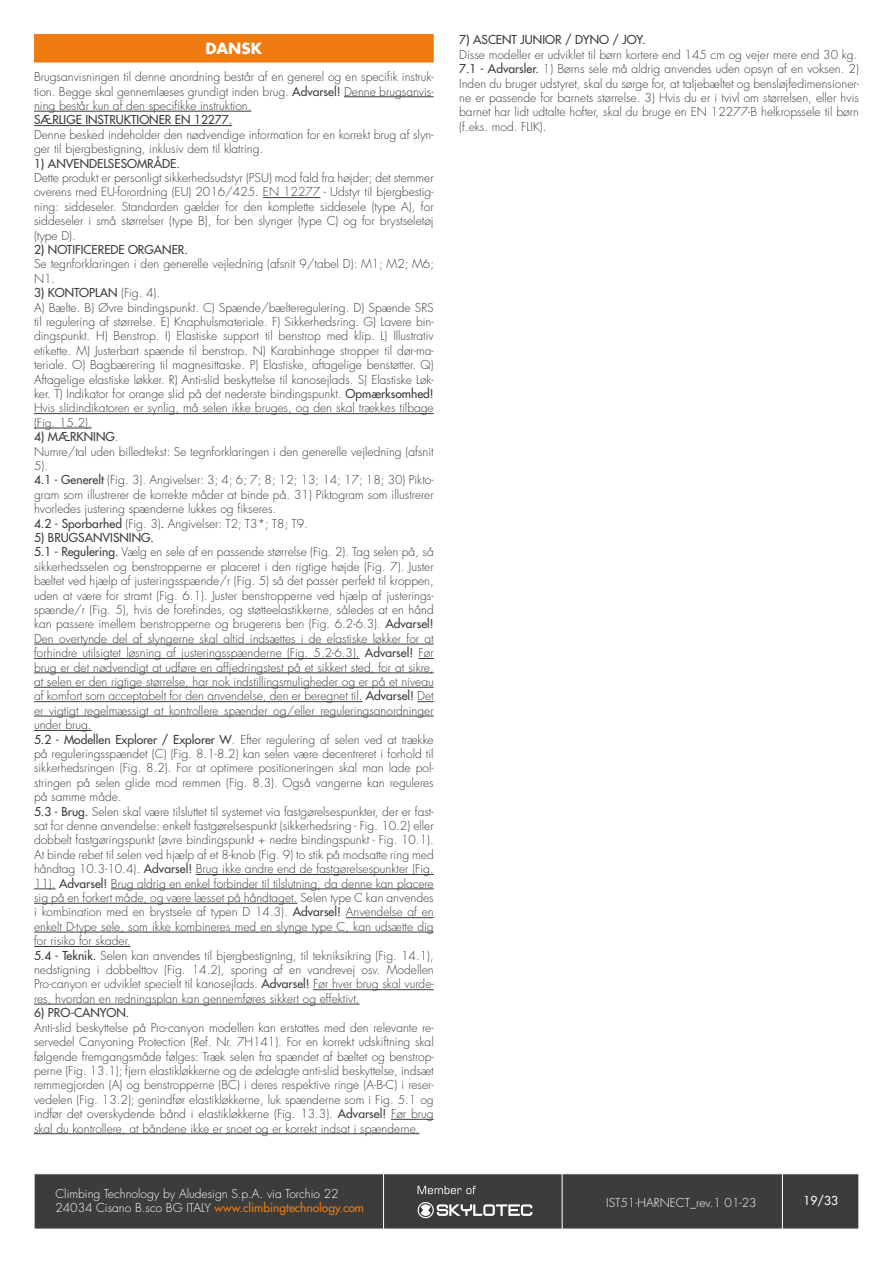
<style>
.page{position:relative;width:893px;height:1263px;background:#fff}
.page>*{position:absolute;margin:0;border:0;box-sizing:border-box;transform-origin:0 0}
.t1{font:700 15px "Futura LTW1 G";color:#fff}
.t2{font:300 12px/14.4px "Futura LTW1 G";color:#3c3c3b}
.t3{font:300 12px/14.4px "Futura LTW1 G";color:#fff}
.t4{font:500 12px "Futura LTW1 G";color:#3c3c3b}
.t5{font:500 12px "Futura LTW1 G";color:#fff}
.s1{font-weight:500}
.s2{font-weight:500;color:#ef7b10}
</style>
<div class="page">
<div style="left:35px;top:1174px;width:824px;height:55px;background:#3c3c3b"></div>
<hr style="left:383px;top:1174px;width:1px;height:55px;background:#fff">
<hr style="left:562px;top:1174px;width:1px;height:55px;background:#fff">
<hr style="left:782px;top:1174px;width:1px;height:55px;background:#fff">
<svg style="left:418px;top:1186px;width:58px;height:8px"></svg>
<svg style="left:417px;top:1201px;width:115px;height:18px"></svg>
<div style="left:34px;top:34px;width:400px;height:29px;background:#ef7b10"></div>
<hr style="left:344px;top:97px;width:90px;height:1px;background:#3c3c3b">
<hr style="left:34px;top:111px;width:217px;height:1px;background:#3c3c3b">
<hr style="left:34px;top:125px;width:198px;height:1px;background:#3c3c3b">
<hr style="left:263px;top:197px;width:57px;height:1px;background:#3c3c3b">
<hr style="left:34px;top:413px;width:400px;height:1px;background:#3c3c3b">
<hr style="left:34px;top:428px;width:58px;height:1px;background:#3c3c3b">
<hr style="left:34px;top:644px;width:400px;height:1px;background:#3c3c3b">
<hr style="left:34px;top:658px;width:326px;height:1px;background:#3c3c3b">
<svg style="left:418px;top:658px;width:16px;height:1px"></svg>
<hr style="left:34px;top:673px;width:400px;height:1px;background:#3c3c3b">
<hr style="left:34px;top:687px;width:400px;height:1px;background:#3c3c3b">
<hr style="left:34px;top:701px;width:328px;height:1px;background:#3c3c3b">
<svg style="left:417px;top:701px;width:17px;height:1px"></svg>
<hr style="left:34px;top:716px;width:400px;height:1px;background:#3c3c3b">
<hr style="left:34px;top:730px;width:58px;height:1px;background:#3c3c3b">
<hr style="left:196px;top:874px;width:238px;height:1px;background:#3c3c3b">
<svg style="left:34px;top:889px;width:21px;height:1px"></svg>
<hr style="left:111px;top:889px;width:323px;height:1px;background:#3c3c3b">
<hr style="left:34px;top:903px;width:263px;height:1px;background:#3c3c3b">
<hr style="left:346px;top:917px;width:88px;height:1px;background:#3c3c3b">
<hr style="left:34px;top:932px;width:400px;height:1px;background:#3c3c3b">
<hr style="left:34px;top:946px;width:97px;height:1px;background:#3c3c3b">
<hr style="left:313px;top:989px;width:121px;height:1px;background:#3c3c3b">
<hr style="left:34px;top:1004px;width:326px;height:1px;background:#3c3c3b">
<hr style="left:391px;top:1119px;width:43px;height:1px;background:#3c3c3b">
<hr style="left:34px;top:1133px;width:385px;height:1px;background:#3c3c3b">
<p class="t1" style="left:206px;top:35px;width:58px">DANSK</p>
<p class="t2" style="left:34px;top:69px;width:401px;text-align:justify">Brugsanvisningen til denne anordning består af en generel og en specifik instruk&shy;tion. Begge skal gennemlæses grundigt inden brug. <span class="s1">Advarsel!</span> Denne brugsanvis&shy;ning består kun af den specifikke instruktion.</p>
<p class="t4" style="left:34px;top:110px;width:200px">SÆRLIGE INSTRUKTIONER EN 12277.</p>
<p class="t2" style="left:34px;top:126px;width:401px">Denne besked indeholder den nødvendige information for en korrekt brug af slyn&shy;ger til bjergbestigning, inklusiv dem til klatring.</p>
<p class="t4" style="left:34px;top:153px;width:147px">1) ANVENDELSESOMRÅDE.</p>
<p class="t2" style="left:34px;top:170px;width:401px;text-align:justify">Dette produkt er personligt sikkerhedsudstyr (PSU) mod fald fra højder; det stemmer overens med EU-forordning (EU) 2016/425. EN 12277 - Udstyr til bjergbestig&shy;ning: siddeseler. Standarden gælder for den komplette siddesele (type A), for siddeseler i små størrelser (type B), for ben slynger (type C) og for brystseletøj (type D).</p>
<p class="t4" style="left:34px;top:240px;width:155px">2) NOTIFICEREDE ORGANER.</p>
<p class="t2" style="left:34px;top:256px;width:402px">Se tegnforklaringen i den generelle vejledning (afsnit 9/tabel D): M1; M2; M6;<br>N1.</p>
<p class="t2" style="left:34px;top:285px;width:401px"><span class="s1">3) KONTOPLAN</span> (Fig. 4).<br>A) Bælte. B) Øvre bindingspunkt. C) Spænde/bælteregulering. D) Spænde SRS til regulering af størrelse. E) Knaphulsmateriale. F) Sikkerhedsring. G) Lavere bin&shy;dingspunkt. H) Benstrop. I) Elastiske support til benstrop med klip. L) Illustrativ etikette. M) Justerbart spænde til benstrop. N) Karabinhage stropper til dør-ma&shy;teriale. O) Bagbærering til magnesittaske. P) Elastiske, aftagelige benstøtter. Q)<br>Aftagelige elastiske løkker. R) Anti-slid beskyttelse til kanosejlads. S) Elastiske Løk&shy;ker. T) Indikator for orange slid på det nederste bindingspunkt. <span class="s1">Opmærksomhed!<br></span>Hvis slidindikatoren er synlig, må selen ikke bruges, og den skal trækkes tilbage (Fig. 15.2).</p>
<p class="t2" style="left:34px;top:429px;width:401px"><span class="s1">4) MÆRKNING</span>.<br>Numre/tal uden billedtekst: Se tegnforklaringen i den generelle vejledning (afsnit 5).<br><span class="s1">4.1 - Generelt</span> (Fig. 3). Angivelser: 3; 4; 6; 7; 8; 12; 13; 14; 17; 18; 30) Pikto&shy;gram som illustrerer de korrekte måder at binde på. 31) Piktogram som illustrerer hvorledes justering spænderne lukkes og fikseres.<br><span class="s1">4.2 - Sporbarhed</span> (Fig. 3)<span class="s1">.</span> Angivelser: T2; T3*; T8; T9.</p>
<p class="t2" style="left:34px;top:530px;width:401px"><span class="s1">5) BRUGSANVISNING.<br>5.1 - Regulering.</span> Vælg en sele af en passende størrelse (Fig. 2). Tag selen på, så sikkerhedsselen og benstropperne er placeret i den rigtige højde (Fig. 7). Juster bæltet ved hjælp af justeringsspænde/r (Fig. 5) så det passer perfekt til kroppen, uden at være for stramt (Fig. 6.1). Juster benstropperne ved hjælp af justerings&shy;spænde/r (Fig. 5), hvis de forefindes, og støtteelastikkerne, således at en hånd kan passere imellem benstropperne og brugerens ben (Fig. 6.2-6.3). <span class="s1">Advarsel!<br></span>Den overtynde del af slyngerne skal altid indsættes i de elastiske løkker for at forhindre utilsigtet løsning af justeringsspænderne (Fig. 5.2-6.3). <span class="s1">Advarsel!</span> Før brug er det nødvendigt at udføre en affjedringstest på et sikkert sted, for at sikre, at selen er den rigtige størrelse, har nok indstillingsmuligheder og er på et niveau af komfort som acceptabelt for den anvendelse, den er beregnet til. <span class="s1">Advarsel!</span> Det er vigtigt regelmæssigt at kontrollere spænder og/eller reguleringsanordninger under brug.<br><span class="s1">5.2 - Modellen Explorer / Explorer W</span>. Efter regulering af selen ved at trække på reguleringsspændet (C) (Fig. 8.1-8.2) kan selen være decentreret i forhold til sikkerhedsringen (Fig. 8.2). For at optimere positioneringen skal man lade pol&shy;stringen på selen glide mod remmen (Fig. 8.3). Også vangerne kan reguleres på samme måde.<br><span class="s1">5.3 - Brug.</span> Selen skal være tilsluttet til systemet via fastgørelsespunkter, der er fast&shy;sat for denne anvendelse: enkelt fastgørelsespunkt (sikkerhedsring - Fig. 10.2) eller dobbelt fastgøringspunkt (øvre bindingspunkt + nedre bindingspunkt - Fig. 10.1).<br>At binde rebet til selen ved hjælp af et 8-knob (Fig. 9) to stik på modsatte ring med håndtag 10.3-10.4). <span class="s1">Advarsel!</span> Brug ikke andre end de fastgørelsespunkter (Fig.<br>11). <span class="s1">Advarsel!</span> Brug aldrig en enkel forbinder til tilslutning, da denne kan placere sig på en forkert måde, og være læsset på håndtaget. Selen type C kan anvendes i kombination med en brystsele af typen D 14.3). <span class="s1">Advarsel!</span> Anvendelse af en enkelt D-type sele, som ikke kombineres med en slynge type C, kan udsætte dig for risiko for skader.<br><span class="s1">5.4 - Teknik.</span> Selen kan anvendes til bjergbestigning, til tekniksikring (Fig. 14.1), nedstigning i dobbelttov (Fig. 14.2), sporing af en vandrevej osv. Modellen Pro-canyon er udviklet specielt til kanosejlads. <span class="s1">Advarsel!</span> Før hver brug skal vurde&shy;res, hvordan en redningsplan kan gennemføres sikkert og effektivt.</p>
<p class="t4" style="left:34px;top:1003px;width:97px">6) PRO-CANYON.</p>
<p class="t2" style="left:34px;top:1019px;width:401px;text-align:justify">Anti-slid beskyttelse på Pro-canyon modellen kan erstattes med den relevante re&shy;servedel Canyoning Protection (Ref. Nr. 7H141). For en korrekt udskiftning skal følgende fremgangsmåde følges: Træk selen fra spændet af bæltet og benstrop&shy;perne (Fig. 13.1); fjern elastikløkkerne og de ødelagte anti-slid beskyttelse, indsæt remmegjorden (A) og benstropperne (BC) i deres respektive ringe (A-B-C) i reser&shy;vedelen (Fig. 13.2); genindfør elastikløkkerne, luk spænderne som i Fig. 5.1 og indfør det overskydende bånd i elastikløkkerne (Fig. 13.3). <span class="s1">Advarsel!</span> Før brug skal du kontrollere, at båndene ikke er snoet og er korrekt indsat i spænderne.</p>
<p class="t4" style="left:459px;top:30px;width:188px">7) ASCENT JUNIOR / DYNO / JOY.</p>
<p class="t2" style="left:459px;top:46px;width:401px">Disse modeller er udviklet til børn kortere end 145 cm og vejer mere end 30 kg.<br><span class="s1">7.1 - Advarsler.</span> 1) Børns sele må aldrig anvendes uden opsyn af en voksen. 2)<br>Inden du bruger udstyret, skal du sørge for, at taljebæltet og bensløjfedimensioner&shy;ne er passende for barnets størrelse. 3) Hvis du er i tvivl om størrelsen, eller hvis barnet har lidt udtalte hofter, skal du bruge en EN 12277-B helkropssele til børn (f.eks. mod. FLIK).</p>
<p class="t3" style="left:55px;top:1185px;width:310px">Climbing Technology by Aludesign S.p.A. via Torchio 22<br>24034 Cisano B.sco BG ITALY <span class="s2">www.climbingtechnology.com</span></p>
<p class="t3" style="left:606px;top:1194px;width:152px">IST51-HARNECT_rev.1 01-23</p>
<p class="t5" style="left:804px;top:1191px;width:36px">19/33</p>
</div>
